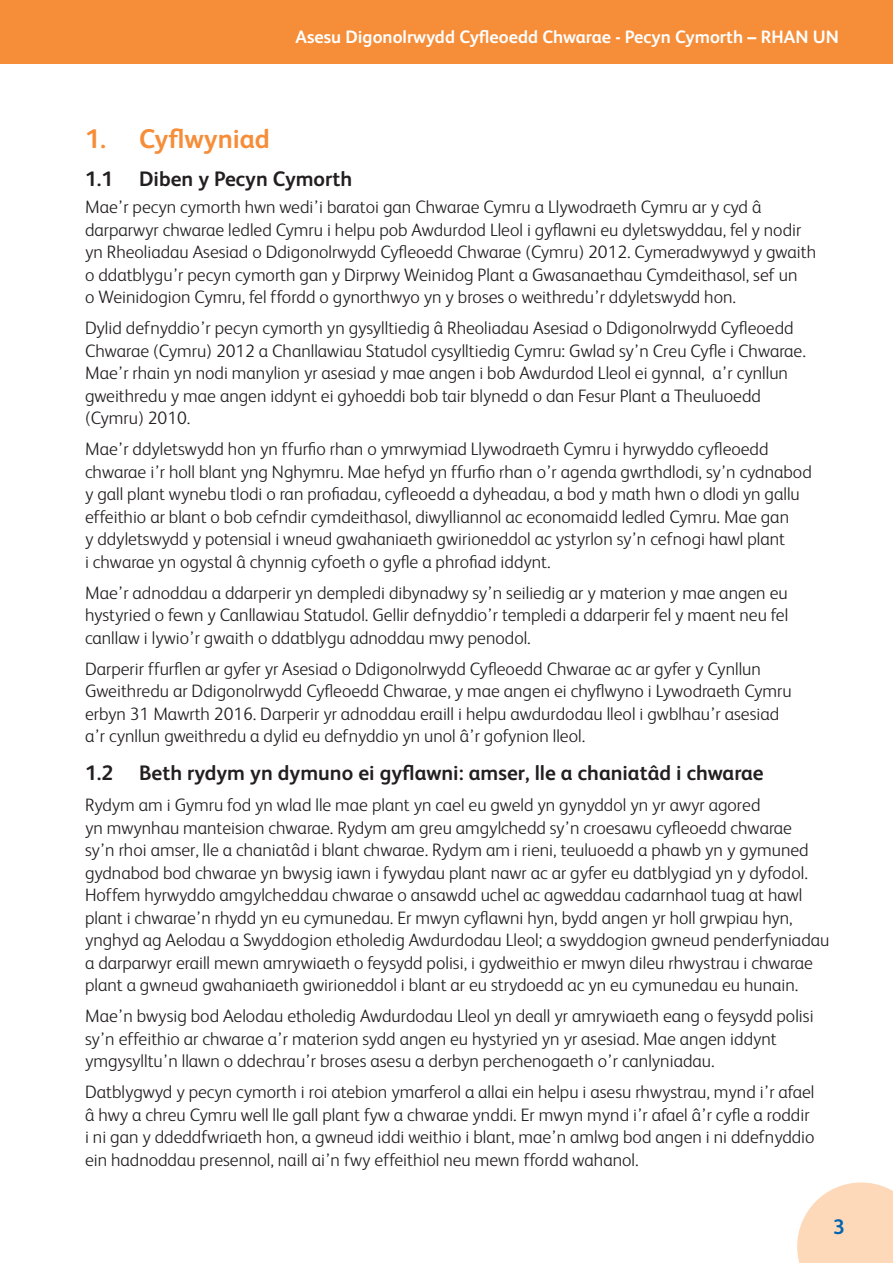
<style>
.page{position:relative;width:893px;height:1263px;background:#fff}
.page>*{position:absolute;margin:0;border:0;box-sizing:border-box;transform-origin:0 0}
.t1{font:700 27px "FS Albert";color:#f68d38}
.t2{font:700 21px "FS Albert";color:#231f20}
.t3{font:700 21px "FS Albert";color:#0164b1}
.t4{font:300 18px/22.5px "FS Albert";color:#231f20}
.t5{font:700 18px "FS Albert";color:#fff}
</style>
<div class="page">
<div style="left:0;top:0;width:893px;height:64px;background:#f68d38"></div>
<svg style="left:797px;top:1182px;width:96px;height:81px;background:#fddec2"></svg>
<p class="t5" style="left:295px;top:25px;width:545px">Asesu Digonolrwydd Cyfleoedd Chwarae - Pecyn Cymorth – RHAN UN</p>
<h1 class="t1" style="left:85px;top:121px;width:186px">1. Cyflwyniad</h1>
<p class="t2" style="left:85px;top:165px;width:269px">1.1 Diben y Pecyn Cymorth</p>
<p class="t4" style="left:85px;top:195px;width:733px">Mae’r pecyn cymorth hwn wedi’i baratoi gan Chwarae Cymru a Llywodraeth Cymru ar y cyd â darparwyr chwarae ledled Cymru i helpu pob Awdurdod Lleol i gyflawni eu dyletswyddau, fel y nodir yn Rheoliadau Asesiad o Ddigonolrwydd Cyfleoedd Chwarae (Cymru) 2012. Cymeradwywyd y gwaith o ddatblygu’r pecyn cymorth gan y Dirprwy Weinidog Plant a Gwasanaethau Cymdeithasol, sef un<br>o Weinidogion Cymru, fel ffordd o gynorthwyo yn y broses o weithredu’r ddyletswydd hon.</p>
<p class="t4" style="left:85px;top:316px;width:722px">Dylid defnyddio’r pecyn cymorth yn gysylltiedig â Rheoliadau Asesiad o Ddigonolrwydd Cyfleoedd Chwarae (Cymru) 2012 a Chanllawiau Statudol cysylltiedig Cymru: Gwlad sy’n Creu Cyfle i Chwarae.<br>Mae’r rhain yn nodi manylion yr asesiad y mae angen i bob Awdurdod Lleol ei gynnal, a’r cynllun gweithredu y mae angen iddynt ei gyhoeddi bob tair blynedd o dan Fesur Plant a Theuluoedd (Cymru) 2010.</p>
<p class="t4" style="left:85px;top:437px;width:728px">Mae’r ddyletswydd hon yn ffurfio rhan o ymrwymiad Llywodraeth Cymru i hyrwyddo cyfleoedd chwarae i’r holl blant yng Nghymru. Mae hefyd yn ffurfio rhan o’r agenda gwrthdlodi, sy’n cydnabod y gall plant wynebu tlodi o ran profiadau, cyfleoedd a dyheadau, a bod y math hwn o dlodi yn gallu effeithio ar blant o bob cefndir cymdeithasol, diwylliannol ac economaidd ledled Cymru. Mae gan<br>y ddyletswydd y potensial i wneud gwahaniaeth gwirioneddol ac ystyrlon sy’n cefnogi hawl plant<br>i chwarae yn ogystal â chynnig cyfoeth o gyfle a phrofiad iddynt.</p>
<p class="t4" style="left:85px;top:580px;width:705px;text-align:justify">Mae’r adnoddau a ddarperir yn dempledi dibynadwy sy’n seiliedig ar y materion y mae angen eu hystyried o fewn y Canllawiau Statudol. Gellir defnyddio’r templedi a ddarperir fel y maent neu fel canllaw i lywio’r gwaith o ddatblygu adnoddau mwy penodol.</p>
<p class="t4" style="left:85px;top:656px;width:708px">Darperir ffurflen ar gyfer yr Asesiad o Ddigonolrwydd Cyfleoedd Chwarae ac ar gyfer y Cynllun Gweithredu ar Ddigonolrwydd Cyfleoedd Chwarae, y mae angen ei chyflwyno i Lywodraeth Cymru erbyn 31 Mawrth 2016. Darperir yr adnoddau eraill i helpu awdurdodau lleol i gwblhau’r asesiad a’r cynllun gweithredu a dylid eu defnyddio yn unol â’r gofynion lleol.</p>
<p class="t2" style="left:85px;top:759px;width:680px">1.2 Beth rydym yn dymuno ei gyflawni: amser, lle a chaniatâd i chwarae</p>
<p class="t4" style="left:85px;top:793px;width:746px">Rydym am i Gymru fod yn wlad lle mae plant yn cael eu gweld yn gynyddol yn yr awyr agored<br>yn mwynhau manteision chwarae. Rydym am greu amgylchedd sy’n croesawu cyfleoedd chwarae<br>sy’n rhoi amser, lle a chaniatâd i blant chwarae. Rydym am i rieni, teuluoedd a phawb yn y gymuned gydnabod bod chwarae yn bwysig iawn i fywydau plant nawr ac ar gyfer eu datblygiad yn y dyfodol.<br>Hoffem hyrwyddo amgylcheddau chwarae o ansawdd uchel ac agweddau cadarnhaol tuag at hawl plant i chwarae’n rhydd yn eu cymunedau. Er mwyn cyflawni hyn, bydd angen yr holl grwpiau hyn, ynghyd ag Aelodau a Swyddogion etholedig Awdurdodau Lleol; a swyddogion gwneud penderfyniadau a darparwyr eraill mewn amrywiaeth o feysydd polisi, i gydweithio er mwyn dileu rhwystrau i chwarae plant a gwneud gwahaniaeth gwirioneddol i blant ar eu strydoedd ac yn eu cymunedau eu hunain.</p>
<p class="t4" style="left:85px;top:1004px;width:730px">Mae’n bwysig bod Aelodau etholedig Awdurdodau Lleol yn deall yr amrywiaeth eang o feysydd polisi sy’n effeithio ar chwarae a’r materion sydd angen eu hystyried yn yr asesiad. Mae angen iddynt ymgysylltu’n llawn o ddechrau’r broses asesu a derbyn perchenogaeth o’r canlyniadau.</p>
<p class="t4" style="left:85px;top:1080px;width:731px">Datblygwyd y pecyn cymorth i roi atebion ymarferol a allai ein helpu i asesu rhwystrau, mynd i’r afael â hwy a chreu Cymru well lle gall plant fyw a chwarae ynddi. Er mwyn mynd i’r afael â’r cyfle a roddir i ni gan y ddeddfwriaeth hon, a gwneud iddi weithio i blant, mae’n amlwg bod angen i ni ddefnyddio ein hadnoddau presennol, naill ai’n fwy effeithiol neu mewn ffordd wahanol.</p>
<p class="t3" style="left:833px;top:1212px;width:13px">3</p>
</div>
